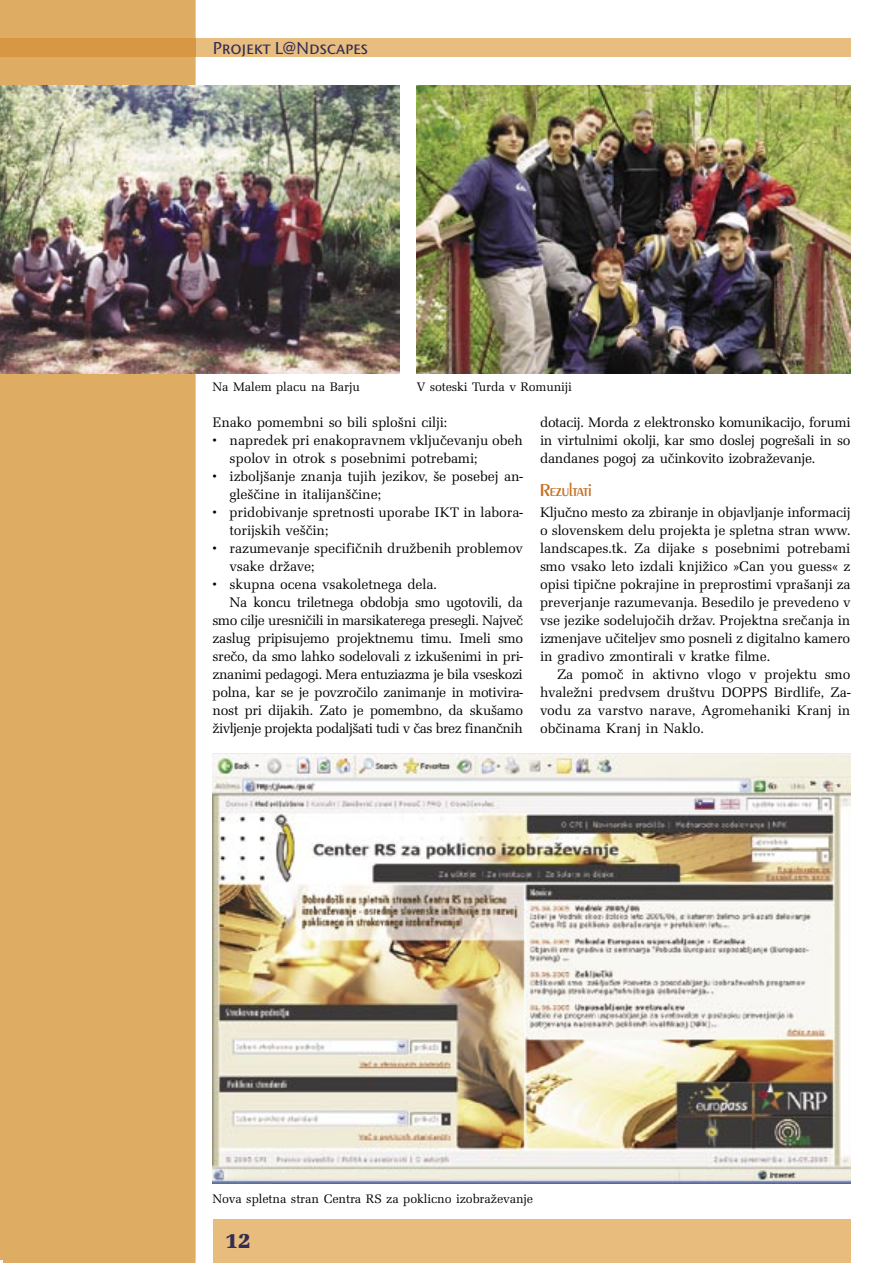
<style>
.page{position:relative;width:893px;height:1263px;background:#fff}
.page>*{position:absolute;margin:0;border:0;box-sizing:border-box;transform-origin:0 0}
.t1{font:22.5px "URW Latino TEE Blac";color:#332d56}
.t2{font:500 18px "Stone San SC Itc TEE";letter-spacing:-.005em;color:#332d56}
.t3{font:500 18px "Peignot DEE";letter-spacing:-.005em;color:#c67329}
.t4{font:14.25px/18px "URW Latino TEE";letter-spacing:-.015em;color:#000}
.t5{font:12.75px "URW Latino TEE";letter-spacing:-.005em;color:#000}
</style>
<div class="page">
<div style="left:0;top:0;width:196px;height:1263px;background:#dfac64"></div>
<div style="left:196px;top:39px;width:654px;height:18px;background:#e8be80"></div>
<div style="left:0;top:39px;width:196px;height:18px;background:#d89843"></div>
<div style="left:213px;top:1219px;width:637px;height:44px;background:#e7bc7c"></div>
<img style="left:0;top:85px;width:400px;height:288px">
<img style="left:417px;top:85px;width:433px;height:288px">
<img style="left:213px;top:753px;width:637px;height:430px">
<p class="t2" style="left:213px;top:38px;width:157px">Projekt L@Ndscapes</p>
<p class="t5" style="left:213px;top:379px;width:149px">Na Malem placu na Barju</p>
<p class="t5" style="left:417px;top:379px;width:157px">V soteski Turda v Romuniji</p>
<p class="t4" style="left:213px;top:413px;width:236px">Enako pomembni so bili splošni cilji:</p>
<p class="t4" style="left:230px;top:431px;width:295px;text-indent:-17px">• napredek pri enakopravnem vključevanju obeh spolov in otrok s posebnimi potrebami;</p>
<p class="t4" style="left:230px;top:467px;width:295px;text-indent:-17px">• izboljšanje znanja tujih jezikov, še posebej an&shy;gleščine in italijanščine;</p>
<p class="t4" style="left:230px;top:503px;width:295px;text-indent:-17px">• pridobivanje spretnosti uporabe IKT in labora&shy;torijskih veščin;</p>
<p class="t4" style="left:230px;top:539px;width:295px;text-indent:-17px">• razumevanje specifičnih družbenih problemov vsake države;</p>
<p class="t4" style="left:213px;top:575px;width:226px">• skupna ocena vsakoletnega dela.</p>
<p class="t4" style="left:230px;top:593px;width:295px">Na koncu triletnega obdobja smo ugotovili, da</p>
<p class="t4" style="left:213px;top:611px;width:312px">smo cilje uresničili in marsikaterega presegli. Največ</p>
<p class="t4" style="left:213px;top:629px;width:312px">zaslug pripisujemo projektnemu timu. Imeli smo</p>
<p class="t4" style="left:213px;top:647px;width:312px">srečo, da smo lahko sodelovali z izkušenimi in pri-</p>
<p class="t4" style="left:213px;top:665px;width:312px">znanimi pedagogi. Mera entuziazma je bila vseskozi</p>
<p class="t4" style="left:213px;top:683px;width:312px">polna, kar se je povzročilo zanimanje in motivira-</p>
<p class="t4" style="left:213px;top:701px;width:312px">nost pri dijakih. Zato je pomembno, da skušamo</p>
<p class="t4" style="left:213px;top:719px;width:312px">življenje projekta podaljšati tudi v čas brez finančnih</p>
<p class="t4" style="left:540px;top:413px;width:312px;text-align:justify">dotacij. Morda z elektronsko komunikacijo, forumi in virtulnimi okolji, kar smo doslej pogrešali in so dandanes pogoj za učinkovito izobraževanje.</p>
<p class="t3" style="left:540px;top:480px;width:53px">Rezultati</p>
<p class="t4" style="left:540px;top:503px;width:312px;text-align:justify">Ključno mesto za zbiranje in objavljanje informacij o slovenskem delu projekta je spletna stran www. landscapes.tk. Za dijake s posebnimi potrebami smo vsako leto izdali knjižico »Can you guess« z opisi tipične pokrajine in preprostimi vprašanji za preverjanje razumevanja. Besedilo je prevedeno v vse jezike sodelujočih držav. Projektna srečanja in izmenjave učiteljev smo posneli z digitalno kamero in gradivo zmontirali v kratke filme.</p>
<p class="t4" style="left:540px;top:665px;width:312px;text-align:justify;text-indent:17px">Za pomoč in aktivno vlogo v projektu smo hvaležni predvsem društvu DOPPS Birdlife, Za&shy;vodu za varstvo narave, Agromehaniki Kranj in občinama Kranj in Naklo.</p>
<p class="t5" style="left:213px;top:1191px;width:322px">Nova spletna stran Centra RS za poklicno izobraževanje</p>
<h1 class="t1" style="left:225px;top:1227px;width:27px">12</h1>
</div>
